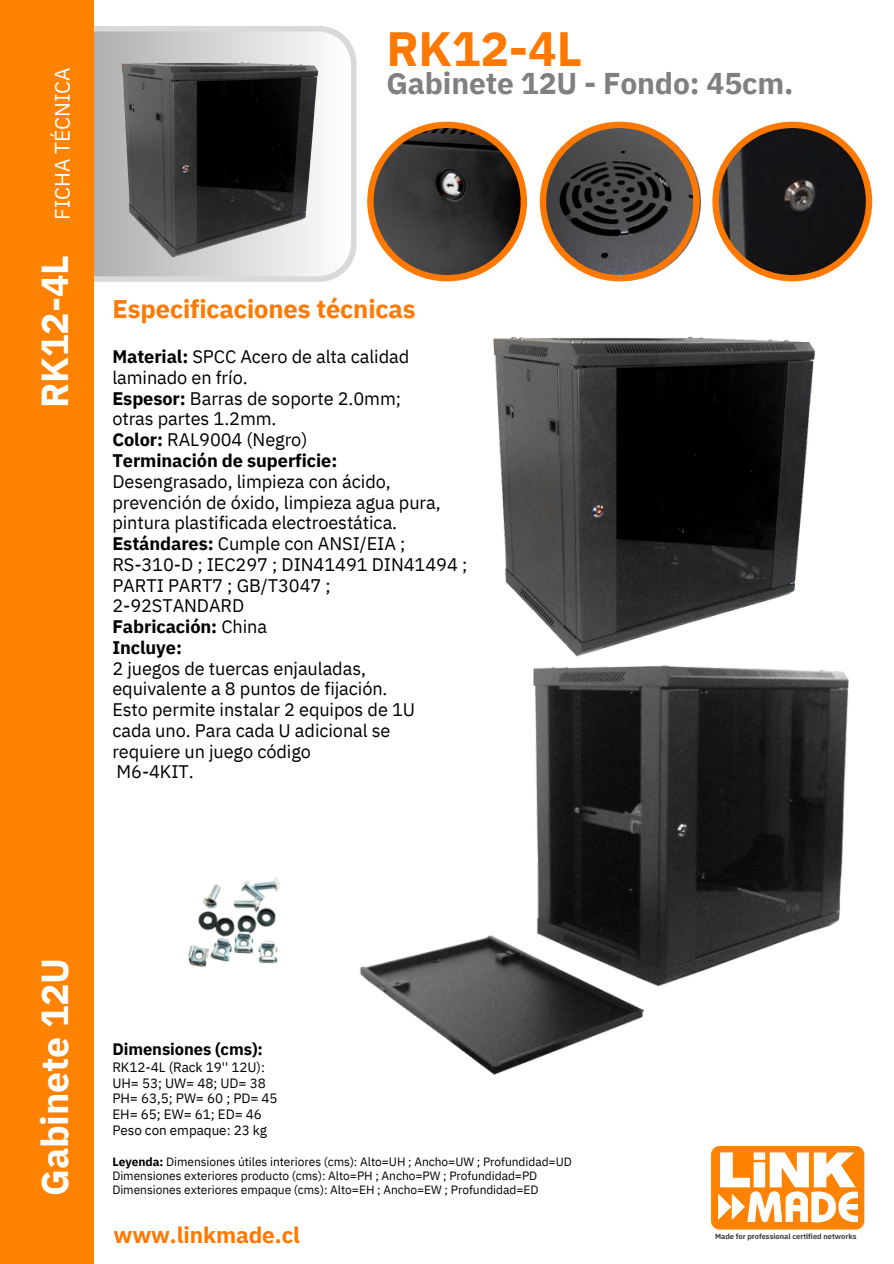
<style>
.page{position:relative;width:894px;height:1264px;background:#fff}
.page>*{position:absolute;margin:0;border:0;box-sizing:border-box;transform-origin:0 0}
.t1{font:700 48px "IBM Plex Sans";letter-spacing:-.005em;color:#ff7800}
.t2{font:700 37.5px "IBM Plex Sans";letter-spacing:-.005em;color:#fff}
.t3{font:700 30px "IBM Plex Sans";letter-spacing:-.005em;color:#808080}
.t4{font:700 25.5px "IBM Plex Sans";letter-spacing:-.005em;color:#ff7800}
.t5{font:700 22.5px "IBM Plex Sans";letter-spacing:-.005em;color:#ff7800}
.t6{font:21px "IBM Plex Sans";letter-spacing:-.005em;color:#fff}
.t7{font:18.15px/20.7px "IBM Plex Sans";letter-spacing:-.005em;color:#000}
.t8{font:700 16.5px "IBM Plex Sans";letter-spacing:-.005em;color:#000}
.t9{font:13.5px "IBM Plex Sans";letter-spacing:-.005em;color:#000}
.t10{font:12px "IBM Plex Sans";letter-spacing:-.005em;color:#000}
.t11{font:700 7.5px "IBM Plex Sans";letter-spacing:-.005em;color:#404040}
.s1{font-weight:700}
</style>
<div class="page">
<img style="left:370px;top:123px;width:153px;height:153px">
<img style="left:719px;top:128px;width:148px;height:149px">
<img style="left:546px;top:123px;width:154px;height:158px">
<div style="left:5px;top:26px;width:351px;height:256px;border:6px solid #d9d9d9;border-radius:34px"></div>
<div style="left:0;top:0;width:94px;height:1263px;background:#ff8200"></div>
<div style="left:710px;top:1145px;width:154px;height:84px;background:#ff8200;border-radius:9px"></div>
<svg style="left:718px;top:1152px;width:139px;height:71px"></svg>
<div style="left:367px;top:122px;width:160px;height:159px;border:6px solid #ff7800;border-radius:50%"></div>
<div style="left:539px;top:122px;width:160px;height:159px;border:6px solid #ff7800;border-radius:50%"></div>
<div style="left:712px;top:122px;width:159px;height:159px;border:6px solid #ff7800;border-radius:50%"></div>
<img style="left:188px;top:877px;width:92px;height:90px">
<img style="left:493px;top:336px;width:323px;height:274px">
<img style="left:360px;top:610px;width:489px;height:465px">
<svg style="left:94px;top:31px;width:256px;height:245px"></svg>
<img style="left:119px;top:61px;width:200px;height:200px">
<h4 class="t6" style="left:48px;top:220px;width:154px;rotate:-90deg">FICHA TÉCNICA</h4>
<p class="t2" style="left:30px;top:408px;width:154px;rotate:-90deg">RK12-4L</p>
<h2 class="t1" style="left:386px;top:17px;width:197px">RK12-4L</h2>
<h2 class="t3" style="left:386px;top:63px;width:408px">Gabinete 12U - Fondo: 45cm.</h2>
<p class="t4" style="left:112px;top:291px;width:305px">Especificaciones técnicas</p>
<p class="t7" style="left:112px;top:346px;width:356px"><span class="s1">Material:</span> SPCC Acero de alta calidad laminado en frío.<br><span class="s1">Espesor:</span> Barras de soporte 2.0mm;<br>otras partes 1.2mm.<br><span class="s1">Color:</span> RAL9004 (Negro)<br><span class="s1">Terminación de superficie:<br></span>Desengrasado, limpieza con ácido, prevención de óxido, limpieza agua pura, pintura plastificada electroestática.<br><span class="s1">Estándares:</span> Cumple con ANSI/EIA ;<br>RS-310-D ; IEC297 ; DIN41491 DIN41494 ;<br>PARTI PART7 ; GB/T3047 ;<br>2-92STANDARD<br><span class="s1">Fabricación:</span> China<br><span class="s1">Incluye:<br></span>2 juegos de tuercas enjauladas,<br>equivalente a 8 puntos de fijación.<br>Esto permite instalar 2 equipos de 1U<br>cada uno. Para cada U adicional se<br>requiere un juego código<br>M6-4KIT.</p>
<h1 class="t2" style="left:30px;top:1196px;width:240px;rotate:-90deg">Gabinete 12U</h1>
<p class="t8" style="left:112px;top:1037px;width:152px">Dimensiones (cms):</p>
<p class="t9" style="left:112px;top:1057px;width:154px">RK12-4L (Rack 19'' 12U):</p>
<p class="t9" style="left:112px;top:1073px;width:155px">UH= 53; UW= 48; UD= 38</p>
<p class="t9" style="left:112px;top:1089px;width:167px">PH= 63,5; PW= 60 ; PD= 45</p>
<p class="t9" style="left:112px;top:1105px;width:151px">EH= 65; EW= 61; ED= 46</p>
<p class="t9" style="left:112px;top:1120px;width:156px">Peso con empaque: 23 kg</p>
<p class="t10" style="left:112px;top:1153px;width:461px"><span class="s1">Leyenda:</span> Dimensiones útiles interiores (cms): Alto=UH ; Ancho=UW ; Profundidad=UD</p>
<p class="t10" style="left:112px;top:1167px;width:426px">Dimensiones exteriores producto (cms): Alto=PH ; Ancho=PW ; Profundidad=PD</p>
<h6 class="t10" style="left:112px;top:1182px;width:427px">Dimensiones exteriores empaque (cms): Alto=EH ; Ancho=EW ; Profundidad=ED</h6>
<p class="t5" style="left:113px;top:1220px;width:188px">www.linkmade.cl</p>
<p class="t11" style="left:715px;top:1231px;width:143px">Made for professional certified networks</p>
</div>
